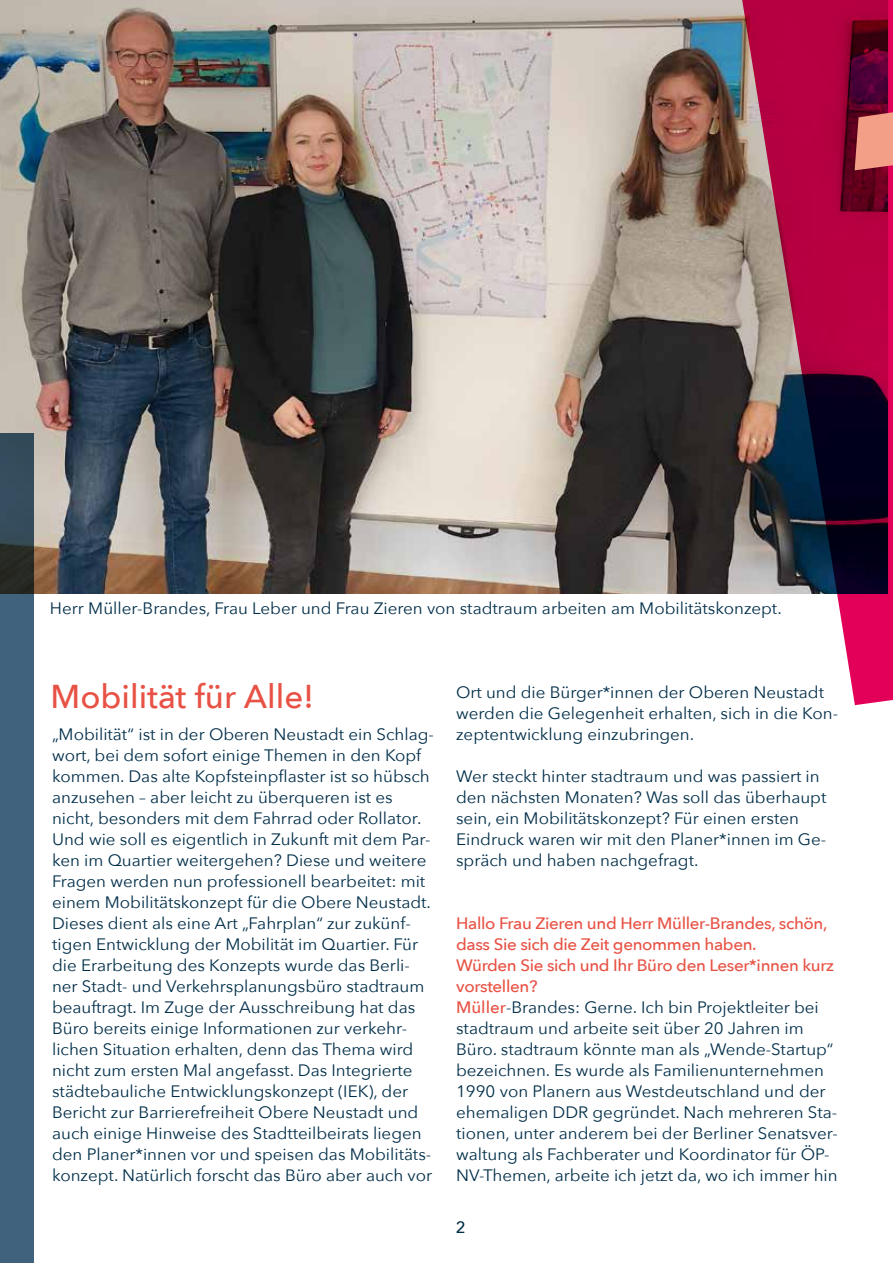
<style>
.page{position:relative;width:893px;height:1263px;background:#fff}
.page>*{position:absolute;margin:0;border:0;box-sizing:border-box;transform-origin:0 0}
.t1{font:500 33px "Avenir Next";color:#e85245}
.t2{font:16.5px/21px "Avenir Next";color:#002e49}
.t3{font:500 16.5px "Avenir Next";color:#002e49}
.s1{font-weight:500;color:#e85245}
</style>
<div class="page">
<img style="left:0;top:0;width:737px;height:594px">
<svg style="left:0;top:434px;width:34px;height:829px;fill:#41627d"></svg>
<svg style="left:737px;top:0;width:156px;height:705px"></svg>
<svg style="left:855px;top:112px;width:38px;height:58px"></svg>
<p class="t2" style="left:50px;top:597px;width:733px">Herr Müller-Brandes, Frau Leber und Frau Zieren von stadtraum arbeiten am Mobilitätskonzept.</p>
<h1 class="t1" style="left:51px;top:669px;width:265px">Mobilität für Alle!</h1>
<p class="t2" style="left:52px;top:723px;width:383px">„Mobilität“ ist in der Oberen Neustadt ein Schlag&shy;wort, bei dem sofort einige Themen in den Kopf kommen. Das alte Kopfsteinpflaster ist so hübsch anzusehen – aber leicht zu überqueren ist es nicht, besonders mit dem Fahrrad oder Rollator.<br>Und wie soll es eigentlich in Zukunft mit dem Par&shy;ken im Quartier weitergehen? Diese und weitere Fragen werden nun professionell bearbeitet: mit einem Mobilitätskonzept für die Obere Neustadt.<br>Dieses dient als eine Art „Fahrplan“ zur zukünf&shy;tigen Entwicklung der Mobilität im Quartier. Für die Erarbeitung des Konzepts wurde das Berli&shy;ner Stadt- und Verkehrsplanungsbüro stadtraum beauftragt. Im Zuge der Ausschreibung hat das Büro bereits einige Informationen zur verkehr&shy;lichen Situation erhalten, denn das Thema wird nicht zum ersten Mal angefasst. Das Integrierte städtebauliche Entwicklungskonzept (IEK), der Bericht zur Barrierefreiheit Obere Neustadt und auch einige Hinweise des Stadtteilbeirats liegen den Planer*innen vor und speisen das Mobilitäts&shy;konzept. Natürlich forscht das Büro aber auch vor</p>
<p class="t2" style="left:456px;top:681px;width:383px">Ort und die Bürger*innen der Oberen Neustadt werden die Gelegenheit erhalten, sich in die Kon&shy;zeptentwicklung einzubringen.</p>
<p class="t2" style="left:456px;top:765px;width:372px">Wer steckt hinter stadtraum und was passiert in den nächsten Monaten? Was soll das überhaupt sein, ein Mobilitätskonzept? Für einen ersten Eindruck waren wir mit den Planer*innen im Ge&shy;spräch und haben nachgefragt.</p>
<p class="t2" style="left:456px;top:912px;width:383px"><span class="s1">Hallo Frau Zieren und Herr Müller-Brandes, schön, dass Sie sich die Zeit genommen haben.<br>Würden Sie sich und Ihr Büro den Leser*innen kurz vorstellen?<br>Müller</span>-Brandes: Gerne. Ich bin Projektleiter bei stadtraum und arbeite seit über 20 Jahren im Büro. stadtraum könnte man als „Wende-Startup“ bezeichnen. Es wurde als Familienunternehmen 1990 von Planern aus Westdeutschland und der ehemaligen DDR gegründet. Nach mehreren Sta&shy;tionen, unter anderem bei der Berliner Senatsver&shy;waltung als Fachberater und Koordinator für ÖP-NV-Themen, arbeite ich jetzt da, wo ich immer hin</p>
<p class="t3" style="left:456px;top:1213px;width:11px">2</p>
</div>
